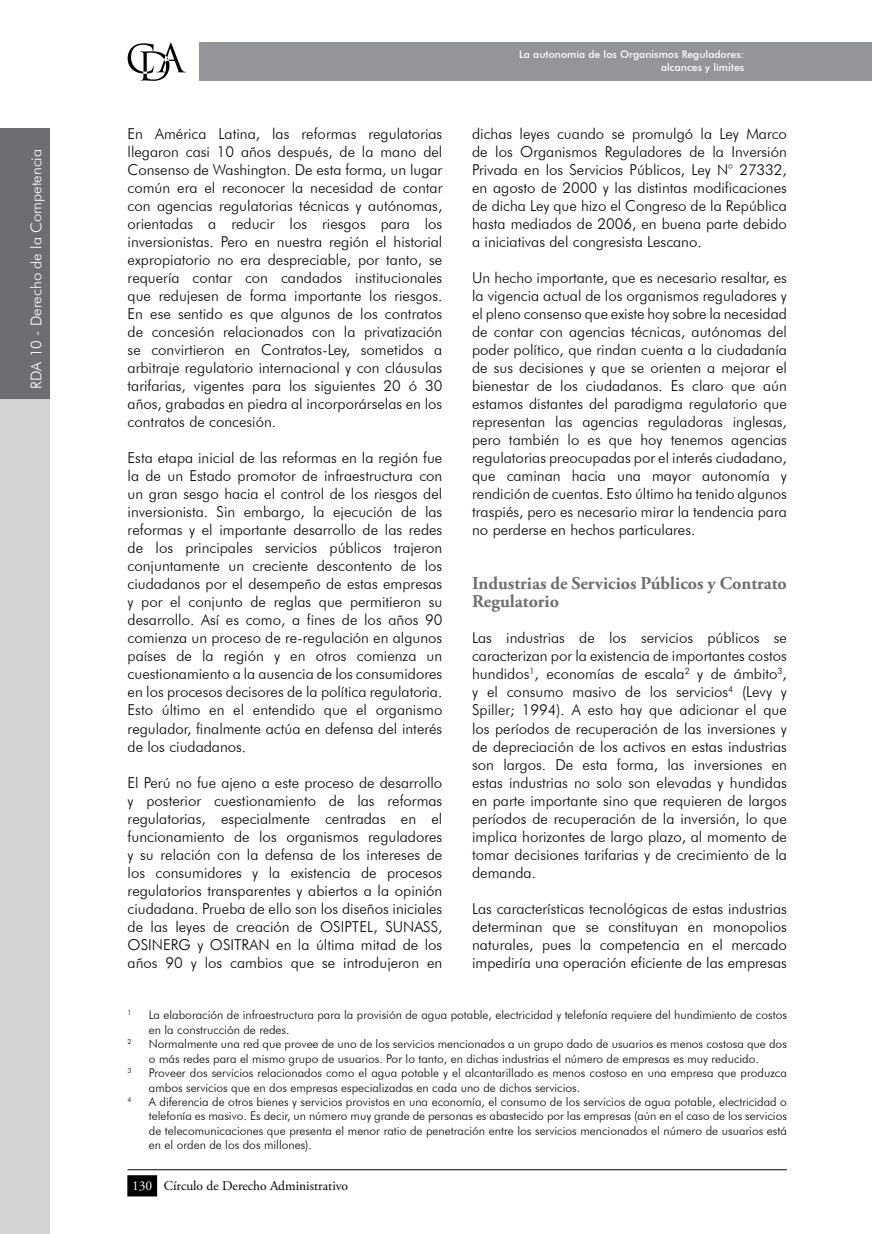
<style>
.page{position:relative;width:872px;height:1234px;background:#fff}
.page>*{position:absolute;margin:0;border:0;box-sizing:border-box;transform-origin:0 0}
.t1{font:700 18px/18px "Adobe Garamond Pro";color:#6d6e71}
.t2{font:300 15px/18px "Futura BT";color:#000;text-align:justify}
.t3{font:300 15px "Futura BT";color:#fff}
.t4{font:13.5px "Adobe Garamond Pro";color:#000}
.t5{font:300 12px/14.4px "Futura BT";color:#000}
.t6{font:500 10.5px/12.6px "Futura BT";color:#fff;text-align:right}
.t7{font:300 7.05px "Futura BT";color:#000}
.s1{font-size:12px}
.s2{color:#fff}
</style>
<div class="page">
<div style="left:199px;top:43px;width:673px;height:38px;background:#939598"></div>
<svg style="left:128px;top:43px;width:58px;height:38px"></svg>
<hr style="left:128px;top:1168px;width:659px;height:1px;background:#000">
<div style="left:128px;top:1175px;width:28px;height:20px;background:#000"></div>
<div style="left:127px;top:1174px;width:30px;height:22px;border:2px solid #000"></div>
<div style="left:0;top:395px;width:50px;height:838px;background:#d1d3d4"></div>
<div style="left:0;top:128px;width:50px;height:271px;background:#6d6e71"></div>
<p class="t3" style="left:27px;top:388px;width:241px;rotate:-90deg">RDA 10 - Derecho de la Competencia</p>
<p class="t2" style="left:128px;top:125px;width:316px">E n América Latina, las reformas regulatorias llegaron casi 10 años después, de la mano del Consenso de Washington. De esta forma, un lugar común era el reconocer la necesidad de contar con agencias regulatorias técnicas y autónomas, orientadas a reducir los riesgos para los inversionistas. Pero en nuestra región el historial expropiatorio no era despreciable, por tanto, se requería contar con candados institucionales que redujesen de forma importante los riesgos.<br>E n ese sentido es que algunos de los contratos de concesión relacionados con la privatización se convirtieron en contratos-Ley, sometidos a arbitraje regulatorio internacional y con cláusulas tarifarias, vigentes para los siguientes 20 ó 30 años, grabadas en piedra al incorporárselas en los contratos de concesión.</p>
<p class="t2" style="left:128px;top:449px;width:316px">Esta etapa inicial de las reformas en la región fue la de un Estado promotor de infraestructura con un gran sesgo hacia el control de los riesgos del inversionista. Sin embargo, la ejecución de las reformas y el importante desarrollo de las redes de los principales servicios públicos trajeron conjuntamente un creciente descontento de los ciudadanos por el desempeño de estas empresas y por el conjunto de reglas que permitieron su desarrollo. Así es como, a fines de los años 90 comienza un proceso de re-regulación en algunos países de la región y en otros comienza un cuestionamiento a la ausencia de los consumidores en los procesos decisores de la política regulatoria.<br>Esto último en el entendido que el organismo regulador, finalmente actúa en defensa del interés de los ciudadanos.</p>
<p class="t2" style="left:128px;top:773px;width:316px">E l Perú no fue ajeno a este proceso de desarrollo y posterior cuestionamiento de las reformas regulatorias, especialmente centradas en el funcionamiento de los organismos reguladores y su relación con la defensa de los intereses de los consumidores y la existencia de procesos regulatorios transparentes y abiertos a la opinión ciudadana. Prueba de ello son los diseños iniciales de las leyes de creación de OSI PTE L, SUNASS, OSI NE RG y OSITRAN en la última mitad de los años 90 y los cambios que se introdujeron en</p>
<p class="t6" style="left:519px;top:48px;width:227px">La autonomía de los Organismos Reguladores: alcances y límites</p>
<p class="t2" style="left:472px;top:125px;width:316px">dichas leyes cuando se promulgó la Ley Marco de los Organismos Reguladores de la I nversión Privada en los Servicios Públicos, Ley N° 27332, en agosto de 2000 y las distintas modificaciones de dicha Ley que hizo el Congreso de la República hasta mediados de 2006, en buena parte debido a iniciativas del congresista Lescano.</p>
<p class="t2" style="left:472px;top:269px;width:316px">Un hecho importante, que es necesario resaltar, es la vigencia actual de los organismos reguladores y el pleno consenso que existe hoy sobre la necesidad de contar con agencias técnicas, autónomas del poder político, que rindan cuenta a la ciudadanía de sus decisiones y que se orienten a mejorar el bienestar de los ciudadanos. Es claro que aún estamos distantes del paradigma regulatorio que representan las agencias reguladoras inglesas, pero también lo es que hoy tenemos agencias regulatorias preocupadas por el interés ciudadano, que caminan hacia una mayor autonomía y rendición de cuentas. Esto último ha tenido algunos traspiés, pero es necesario mirar la tendencia para no perderse en hechos particulares.</p>
<p class="t1" style="left:472px;top:575px;width:316px">Industrias de Servicios Públicos y Contrato<br>Regulatorio</p>
<p class="t2" style="left:472px;top:629px;width:316px">Las industrias de los servicios públicos se caracterizan por la existencia de importantes costos hundidos<sup>1</sup>, economías de escala<sup>2</sup> y de ámbito<sup>3</sup>, y el consumo masivo de los servicios<sup>4</sup> (Levy y Spiller; 1994). A esto hay que adicionar el que los períodos de recuperación de las inversiones y de depreciación de los activos en estas industrias son largos. De esta forma, las inversiones en estas industrias no solo son elevadas y hundidas en parte importante sino que requieren de largos períodos de recuperación de la inversión, lo que implica horizontes de largo plazo, al momento de tomar decisiones tarifarias y de crecimiento de la demanda.</p>
<p class="t2" style="left:472px;top:899px;width:316px">Las características tecnológicas de estas industrias determinan que se constituyan en monopolios naturales, pues la competencia en el mercado impediría una operación eficiente de las empresas</p>
<p class="t7" style="left:128px;top:1008px;width:6px">1</p>
<p class="t5" style="left:149px;top:1007px;width:639px">La elaboración de infraestructura para la provisión de agua potable, electricidad y telefonía requiere del hundimiento de costos en la construcción de redes.</p>
<p class="t7" style="left:128px;top:1037px;width:6px">2</p>
<p class="t5" style="left:149px;top:1036px;width:639px">Normalmente una red que provee de uno de los servicios mencionados a un grupo dado de usuarios es menos costosa que dos o más redes para el mismo grupo de usuarios. Por lo tanto, en dichas industrias el número de empresas es muy reducido.</p>
<p class="t7" style="left:128px;top:1066px;width:6px">3</p>
<p class="t5" style="left:149px;top:1065px;width:639px">Proveer dos servicios relacionados como el agua potable y el alcantarillado es menos costoso en una empresa que produzca ambos servicios que en dos empresas especializadas en cada uno de dichos servicios.</p>
<p class="t7" style="left:128px;top:1094px;width:18px">4 <span class="s1">A</span></p>
<p class="t5" style="left:149px;top:1094px;width:639px;text-align:justify;text-indent:11px">diferencia de otros bienes y servicios provistos en una economía, el consumo de los servicios de agua potable, electricidad o telefonía es masivo. Es decir, un número muy grande de personas es abastecido por las empresas (aún en el caso de los servicios de telecomunicaciones que presenta el menor ratio de penetración entre los servicios mencionados el número de usuarios está en el orden de los dos millones).</p>
<p class="t4" style="left:132px;top:1176px;width:218px"><span class="s2">130</span> Círculo de Derecho Administrativo</p>
</div>
